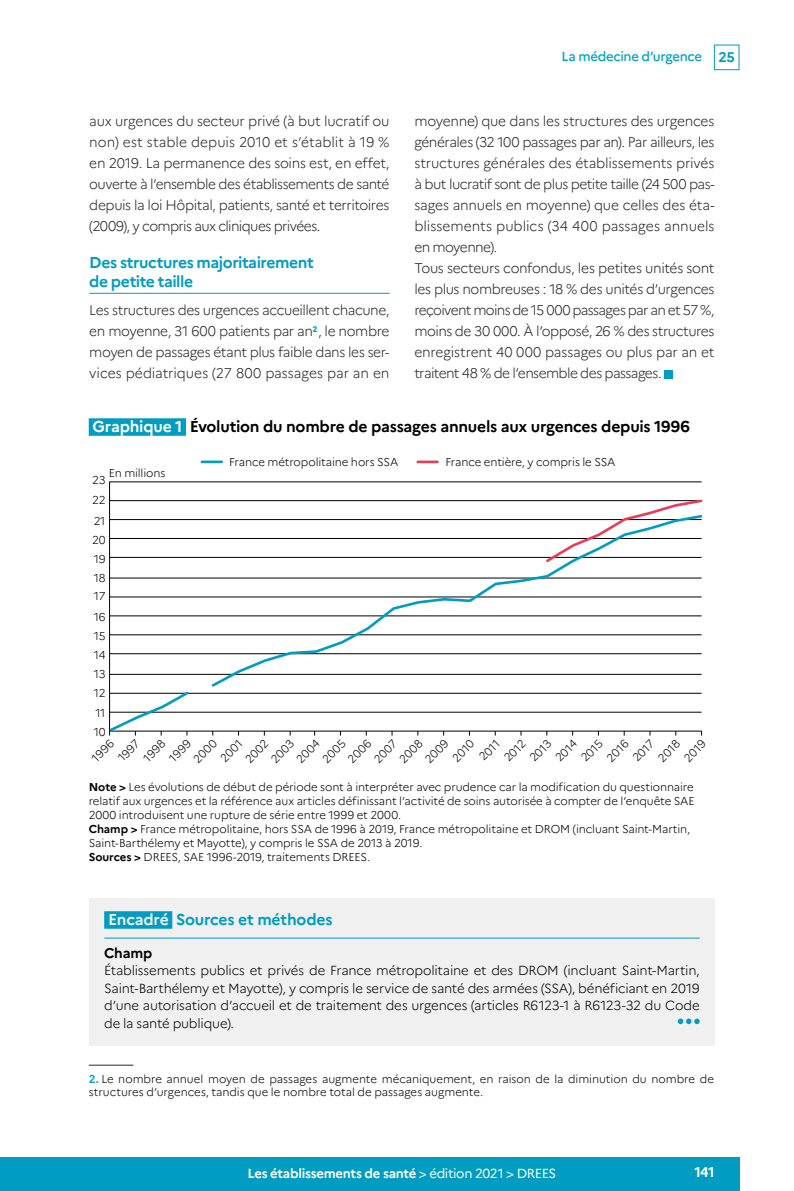
<style>
.page{position:relative;width:794px;height:1191px;background:#fff}
.page>*{position:absolute;margin:0;border:0;box-sizing:border-box;transform-origin:0 0}
.t1{font:700 15.75px/19.2px "Marianne";letter-spacing:-.025em;color:#009cc1}
.t2{font:700 15.75px "Marianne";letter-spacing:-.015em;color:#000}
.t3{font:300 14px/21px "Marianne";letter-spacing:-.025em;color:#272726;text-align:justify}
.t4{font:700 14px "Marianne";letter-spacing:-.015em;color:#000}
.t5{font:700 14px "Marianne";color:#fff}
.t6{font:300 13.12px/17.5px "Marianne";letter-spacing:-.015em;color:#000;text-align:justify}
.t7{font:700 13.12px "Marianne";letter-spacing:-.025em;color:#fff}
.t8{font:500 13.12px "Marianne";letter-spacing:-.02em;color:#00a0c4}
.t9{font:300 11.38px/14px "Marianne";letter-spacing:-.01em;color:#000}
.s1{font-weight:700;font-size:14px;color:#009cc1}
.s2{color:#fff}
.s3{font-weight:700}
.s4{color:#f0f0f0}
.s5{font-weight:700;color:#00a5c8}
.s6{font-weight:400}
</style>
<div class="page">
<div style="left:714px;top:45px;width:25px;height:25px;border:1px solid #009cc1"></div>
<div style="left:0;top:1157px;width:739px;height:34px;background:#009cc1"></div>
<hr style="left:89px;top:293px;width:300px;height:1px;background:#009cc1">
<div style="left:664px;top:370px;width:8px;height:8px;background:#009cc1"></div>
<div style="left:89px;top:418px;width:97px;height:18px;background:#009cc1"></div>
<hr style="left:202px;top:460px;width:20px;height:3px;background:#009cc1">
<hr style="left:418px;top:460px;width:19px;height:3px;background:#e83d54">
<hr style="left:110px;top:481px;width:591px;height:1px;background:#000">
<hr style="left:110px;top:500px;width:591px;height:1px;background:#000">
<hr style="left:109px;top:481px;width:1px;height:250px;background:#000">
<svg style="left:109px;top:513px;width:594px;height:220px"></svg>
<svg style="left:544px;top:499px;width:159px;height:65px"></svg>
<div style="left:89px;top:898px;width:625px;height:147px;background:#f0f0f0"></div>
<hr style="left:104px;top:937px;width:595px;height:1px;background:#009cc1">
<div style="left:104px;top:911px;width:68px;height:17px;background:#009cc1"></div>
<svg style="left:678px;top:1018px;width:21px;height:6px"></svg>
<hr style="left:89px;top:1064px;width:44px;height:1px;background:#272726">
<p class="t8" style="left:561px;top:49px;width:175px">La médecine d’urgence <span class="s1">25</span></p>
<p class="t3" style="left:89px;top:111px;width:302px">aux urgences du secteur privé (à but lucratif ou non) est stable depuis 2010 et s’établit à 19 % en 2019. La permanence des soins est, en effet, ouverte à l’ensemble des établissements de santé depuis la loi Hôpital, patients, santé et territoires (2009), y compris aux cliniques privées.</p>
<p class="t1" style="left:89px;top:253px;width:226px">Des structures majoritairement de petite taille</p>
<p class="t3" style="left:89px;top:300px;width:302px">Les structures des urgences accueillent chacune, en moyenne, 31 600 patients par an<sup>2</sup>, le nombre moyen de passages étant plus faible dans les ser&shy;vices pédiatriques (27 800 passages par an en</p>
<p class="t3" style="left:414px;top:111px;width:302px;text-align:left">moyenne) que dans les structures des urgences générales (32 100 passages par an). Par ailleurs, les structures générales des établissements privés à but lucratif sont de plus petite taille (24 500 pas&shy;sages annuels en moyenne) que celles des éta&shy;blissements publics (34 400 passages annuels en moyenne).<br>Tous secteurs confondus, les petites unités sont les plus nombreuses : 18 % des unités d’urgences reçoivent moins de 15 000 passages par an et 57 %, moins de 30 000. À l’opposé, 26 % des structures enregistrent 40 000 passages ou plus par an et traitent 48 % de l’ensemble des passages.</p>
<p class="t2" style="left:93px;top:417px;width:599px"><span class="s2">Graphique 1</span> Évolution du nombre de passages annuels aux urgences depuis 1996</p>
<p class="t9" style="left:229px;top:455px;width:171px">France métropolitaine hors SSA</p>
<p class="t9" style="left:445px;top:455px;width:172px">France entière, y compris le SSA</p>
<p class="t9" style="left:109px;top:466px;width:58px">En millions</p>
<p class="t9" style="left:92px;top:473px;width:15px">23</p>
<p class="t9" style="left:92px;top:493px;width:15px">22</p>
<p class="t9" style="left:94px;top:514px;width:13px">21</p>
<p class="t9" style="left:92px;top:532px;width:15px">20</p>
<p class="t9" style="left:94px;top:551px;width:13px">19</p>
<p class="t9" style="left:94px;top:570px;width:13px">18</p>
<p class="t9" style="left:94px;top:589px;width:13px">17</p>
<p class="t9" style="left:94px;top:610px;width:13px">16</p>
<p class="t9" style="left:94px;top:629px;width:13px">15</p>
<p class="t9" style="left:94px;top:648px;width:13px">14</p>
<p class="t9" style="left:94px;top:667px;width:13px">13</p>
<p class="t9" style="left:94px;top:685px;width:13px">12</p>
<p class="t9" style="left:95px;top:706px;width:12px">11</p>
<p class="t9" style="left:94px;top:725px;width:13px">10</p>
<p class="t9" style="left:89px;top:755px;width:27px;rotate:-45deg">1996</p>
<p class="t9" style="left:115px;top:754px;width:27px;rotate:-45deg">1997</p>
<p class="t9" style="left:140px;top:755px;width:27px;rotate:-45deg">1998</p>
<p class="t9" style="left:166px;top:755px;width:27px;rotate:-45deg">1999</p>
<p class="t9" style="left:190px;top:756px;width:29px;rotate:-45deg">2000</p>
<p class="t9" style="left:217px;top:755px;width:27px;rotate:-45deg">2001</p>
<p class="t9" style="left:242px;top:756px;width:29px;rotate:-45deg">2002</p>
<p class="t9" style="left:268px;top:756px;width:29px;rotate:-45deg">2003</p>
<p class="t9" style="left:293px;top:756px;width:29px;rotate:-45deg">2004</p>
<p class="t9" style="left:319px;top:756px;width:29px;rotate:-45deg">2005</p>
<p class="t9" style="left:345px;top:756px;width:29px;rotate:-45deg">2006</p>
<p class="t9" style="left:371px;top:756px;width:29px;rotate:-45deg">2007</p>
<p class="t9" style="left:396px;top:756px;width:29px;rotate:-45deg">2008</p>
<p class="t9" style="left:422px;top:756px;width:29px;rotate:-45deg">2009</p>
<p class="t9" style="left:449px;top:754px;width:27px;rotate:-45deg">2010</p>
<p class="t9" style="left:476px;top:753px;width:25px;rotate:-45deg">2011</p>
<p class="t9" style="left:501px;top:754px;width:27px;rotate:-45deg">2012</p>
<p class="t9" style="left:526px;top:754px;width:27px;rotate:-45deg">2013</p>
<p class="t9" style="left:552px;top:754px;width:27px;rotate:-45deg">2014</p>
<p class="t9" style="left:578px;top:754px;width:27px;rotate:-45deg">2015</p>
<p class="t9" style="left:603px;top:754px;width:27px;rotate:-45deg">2016</p>
<p class="t9" style="left:629px;top:754px;width:27px;rotate:-45deg">2017</p>
<p class="t9" style="left:655px;top:754px;width:27px;rotate:-45deg">2018</p>
<p class="t9" style="left:681px;top:754px;width:27px;rotate:-45deg">2019</p>
<p class="t9" style="left:89px;top:780px;width:607px"><span class="s3">Note &gt;</span> Les évolutions de début de période sont à interpréter avec prudence car la modification du questionnaire relatif aux urgences et la référence aux articles définissant l’activité de soins autorisée à compter de l’enquête SAE 2000 introduisent une rupture de série entre 1999 et 2000.<br><span class="s3">Champ &gt;</span> France métropolitaine, hors SSA de 1996 à 2019, France métropolitaine et DROM (incluant Saint-Martin, Saint-Barthélemy et Mayotte), y compris le SSA de 2013 à 2019.<br><span class="s3">Sources &gt;</span> DREES, SAE 1996-2019, traitements DREES.</p>
<p class="t1" style="left:108px;top:910px;width:226px"><span class="s4">Encadré</span> Sources et méthodes</p>
<p class="t4" style="left:104px;top:944px;width:50px">Champ</p>
<p class="t6" style="left:104px;top:961px;width:597px">Établissements publics et privés de France métropolitaine et des DROM (incluant Saint-Martin, Saint-Barthélemy et Mayotte), y compris le service de santé des armées (SSA), bénéficiant en 2019 d’une autorisation d’accueil et de traitement des urgences (articles R6123-1 à R6123-32 du Code de la santé publique).</p>
<p class="t9" style="left:89px;top:1072px;width:627px"><span class="s5">2.</span> Le nombre annuel moyen de passages augmente mécaniquement, en raison de la diminution du nombre de structures d’urgences, tandis que le nombre total de passages augmente.</p>
<p class="t7" style="left:247px;top:1165px;width:310px">Les établissements de santé <span class="s6">&gt; édition 2021 &gt; DREES</span></p>
<p class="t5" style="left:694px;top:1163px;width:22px">141</p>
</div>
